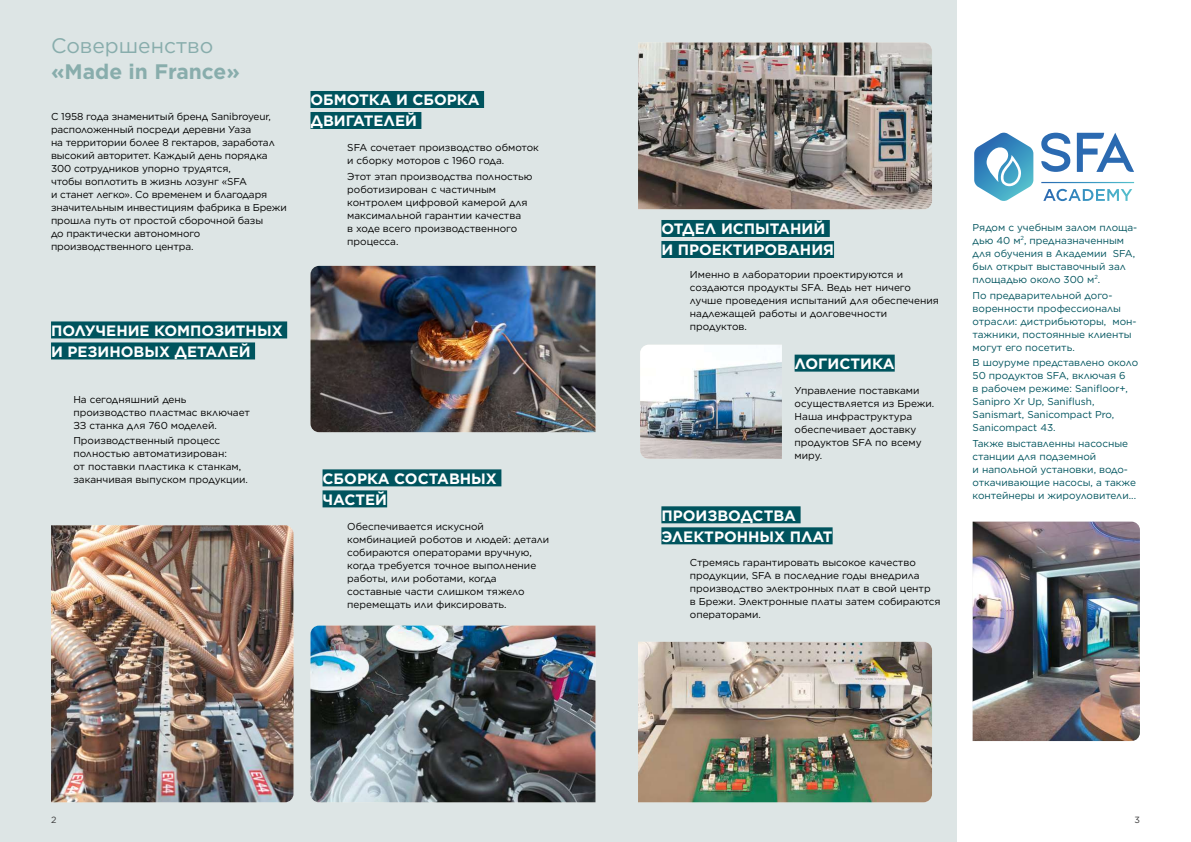
<style>
.page{position:relative;width:1191px;height:842px;background:#fff}
.page>*{position:absolute;margin:0;border:0;box-sizing:border-box;transform-origin:0 0}
.t1{font:700 21px "Gotham";color:#88adac}
.t2{font:21px "Gotham";color:#88adac}
.t3{font:700 15px/21px "Gotham";color:#fff}
.t4{font:10px/13px "Gotham";color:#000}
.t5{font:10px/13px "Gotham";color:#00545e}
.t6{font:9px "Gotham";color:#39393a}
</style>
<div class="page">
<div style="left:0;top:0;width:956px;height:842px;background:#dde5e5"></div>
<img style="left:972px;top:522px;width:168px;height:219px">
<svg style="left:974px;top:133px;width:59px;height:68px"></svg>
<svg style="left:1076px;top:133px;width:58px;height:39px"></svg>
<svg style="left:1041px;top:133px;width:29px;height:39px"></svg>
<svg style="left:1043px;top:189px;width:89px;height:12px"></svg>
<img style="left:638px;top:642px;width:294px;height:160px">
<img style="left:638px;top:43px;width:294px;height:166px">
<img style="left:640px;top:345px;width:142px;height:114px">
<div style="left:661px;top:506px;width:139px;height:17px;background:#00545e"></div>
<div style="left:661px;top:527px;width:171px;height:17px;background:#00545e"></div>
<div style="left:661px;top:220px;width:168px;height:17px;background:#00545e"></div>
<div style="left:661px;top:241px;width:173px;height:17px;background:#00545e"></div>
<div style="left:794px;top:355px;width:100px;height:17px;background:#00545e"></div>
<img style="left:51px;top:525px;width:242px;height:277px">
<div style="left:51px;top:321px;width:236px;height:17px;background:#00545e"></div>
<div style="left:51px;top:342px;width:204px;height:17px;background:#00545e"></div>
<img style="left:310px;top:266px;width:285px;height:166px">
<div style="left:310px;top:91px;width:174px;height:17px;background:#00545e"></div>
<div style="left:310px;top:112px;width:111px;height:17px;background:#00545e"></div>
<div style="left:322px;top:469px;width:179px;height:17px;background:#00545e"></div>
<div style="left:322px;top:490px;width:65px;height:17px;background:#00545e"></div>
<img style="left:310px;top:626px;width:285px;height:176px">
<h1 class="t2" style="left:51px;top:33px;width:164px">Совершенство</h1>
<h1 class="t1" style="left:51px;top:58px;width:190px">«Made in France»</h1>
<p class="t4" style="left:51px;top:109px;width:237px">С 1958 года знаменитый бренд Sanibroyeur, расположенный посреди деревни Уаза<br>на территории более 8 гектаров, заработал высокий авторитет. Каждый день порядка 300 сотрудников упорно трудятся,<br>чтобы воплотить в жизнь лозунг «SFA<br>и станет легко». Со временем и благодаря значительным инвестициям фабрика в Брежи прошла путь от простой сборочной базы<br>до практически автономного производственного центра.</p>
<h2 class="t3" style="left:310px;top:90px;width:171px">ОБМОТКА И СБОРКА<br>ДВИГАТЕЛЕЙ</h2>
<p class="t4" style="left:347px;top:141px;width:193px">SFA сочетает производство обмоток и сборку моторов с 1960 года.</p>
<p class="t4" style="left:347px;top:170px;width:187px">Этот этап производства полностью роботизирован с частичным контролем цифровой камерой для максимальной гарантии качества<br>в ходе всего производственного процесса.</p>
<h2 class="t3" style="left:51px;top:320px;width:233px">ПОЛУЧЕНИЕ КОМПОЗИТНЫХ<br>И РЕЗИНОВЫХ ДЕТАЛЕЙ</h2>
<p class="t4" style="left:73px;top:392px;width:178px">На сегодняшний день производство пластмас включает<br>ЗЗ станка для 760 моделей.</p>
<p class="t4" style="left:73px;top:434px;width:176px">Производственный процесс полностью автоматизирован:<br>от поставки пластика к станкам, заканчивая выпуском продукции.</p>
<h2 class="t3" style="left:322px;top:468px;width:176px">СБОРКА СОСТАВНЫХ<br>ЧАСТЕЙ</h2>
<p class="t4" style="left:347px;top:519px;width:203px">Обеспечивается искусной комбинацией роботов и людей: детали собираются операторами вручную, когда требуется точное выполнение работы, или роботами, когда составные части слишком тяжело перемещать или фиксировать.</p>
<h2 class="t3" style="left:661px;top:219px;width:174px">ОТДЕЛ ИСПЫТАНИЙ<br>И ПРОЕКТИРОВАНИЯ</h2>
<p class="t4" style="left:690px;top:268px;width:250px">Именно в лаборатории проектируются и создаются продукты SFA. Ведь нет ничего лучше проведения испытаний для обеспечения надлежащей работы и долговечности продуктов.</p>
<h2 class="t3" style="left:794px;top:353px;width:102px">ЛОГИСТИКА</h2>
<p class="t4" style="left:794px;top:383px;width:141px">Управление поставками осуществляется из Брежи.<br>Наша инфраструктура обеспечивает доставку продуктов SFA по всему миру.</p>
<h2 class="t3" style="left:661px;top:505px;width:173px">ПРОИЗВОДСТВА<br>ЭЛЕКТРОННЫХ ПЛАТ</h2>
<p class="t4" style="left:690px;top:556px;width:252px">Стремясь гарантировать высокое качество продукции, SFA в последние годы внедрила производство электронных плат в свой центр<br>в Брежи. Электронные платы затем собираются операторами.</p>
<p class="t5" style="left:972px;top:221px;width:166px">Рядом с учебным залом площа&shy;дью 40 м<sup>2</sup>, предназначенным для обучения в Академии SFA, был открыт выставочный зал площадью около 300 м<sup>2</sup>.</p>
<p class="t5" style="left:972px;top:288px;width:165px">По предварительной дого&shy;воренности профессионалы отрасли: дистрибьюторы, мон&shy;тажники, постоянные клиенты могут его посетить.</p>
<p class="t5" style="left:972px;top:356px;width:167px">В шоуруме представлено около<br>50 продуктов SFA, включая 6<br>в рабочем режиме: Sanifloor+,<br>Sanipro Xr Up, Saniflush,<br>Sanismart, Sanicompact Pro,<br>Sanicompact 43.</p>
<p class="t5" style="left:972px;top:437px;width:165px">Также выставленны насосные станции для подземной<br>и напольной установки, водо&shy;откачивающие насосы, а также контейнеры и жироуловители...</p>
<p class="t6" style="left:51px;top:814px;width:7px">2</p>
<p class="t6" style="left:1134px;top:814px;width:7px">3</p>
</div>
